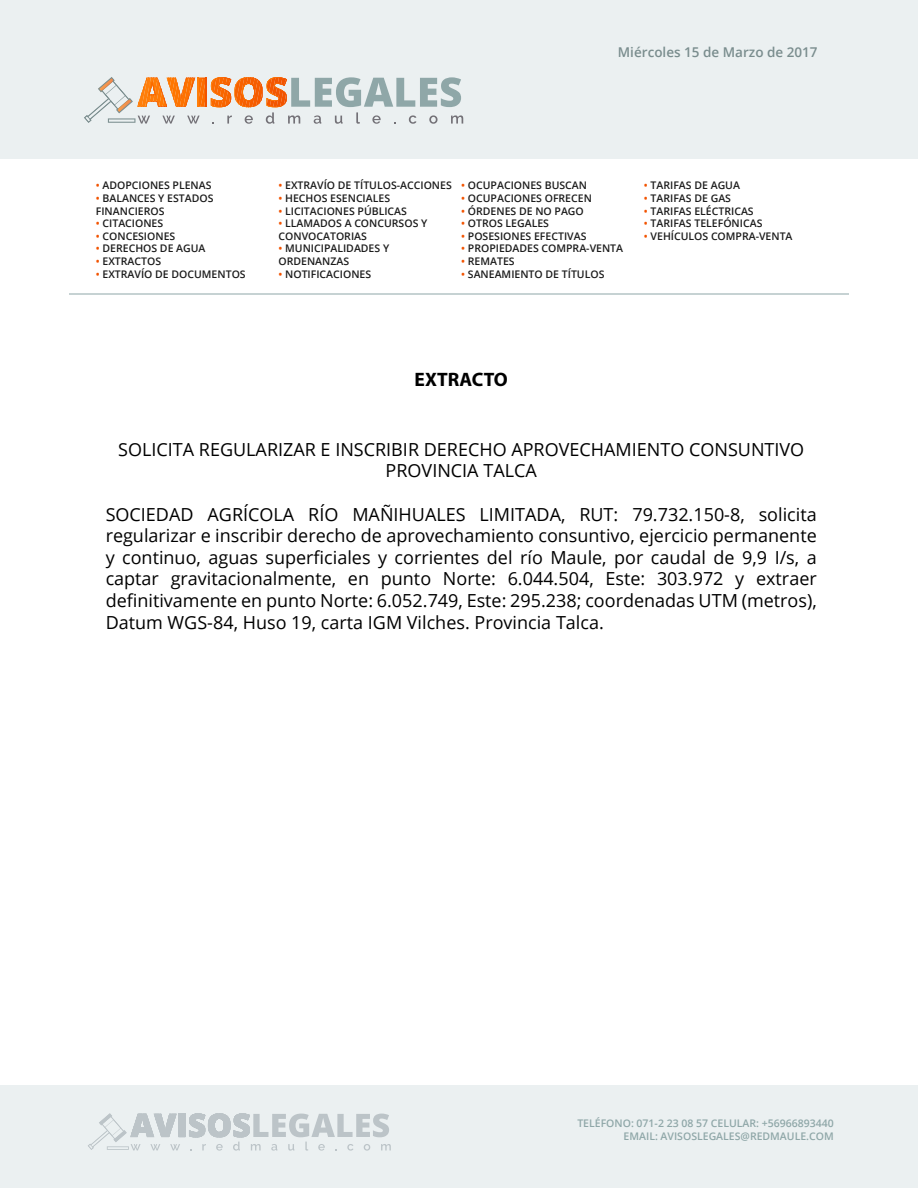
<style>
.page{position:relative;width:918px;height:1188px;background:#fff}
.page>*{position:absolute;margin:0;border:0;box-sizing:border-box;transform-origin:0 0}
.t1{font:700 19.5px "Myriad Pro";color:#000}
.t2{font:18px/21.6px "Open Sans";color:#000;text-align:center}
.t3{font:600 13.5px "Open Sans";color:#7a8d8e}
.t4{font:600 10.5px/12.6px "Open Sans";color:#1b1b1b}
.t5{font:600 10.5px/12.6px "Open Sans";color:#8fa7a8;text-align:right}
.s1{color:#f25300}
</style>
<div class="page">
<div style="left:0;top:0;width:918px;height:159px;background:#ebf0f1"></div>
<svg style="left:84px;top:77px;width:379px;height:47px"></svg>
<svg style="left:108px;top:118px;width:27px;height:5px"></svg>
<div style="left:0;top:1086px;width:918px;height:102px;background:#ebf0f1"></div>
<svg style="left:88px;top:1113px;width:303px;height:38px"></svg>
<svg style="left:107px;top:1146px;width:22px;height:4px"></svg>
<hr style="left:69px;top:294px;width:780px;height:1px;background:#8fa7a8">
<p class="t3" style="left:618px;top:43px;width:201px">Miércoles 15 de Marzo de 2017</p>
<p class="t4" style="left:96px;top:179px;width:117px"><span class="s1">•</span> ADOPCIONES PLENAS</p>
<p class="t4" style="left:96px;top:192px;width:119px"><span class="s1">•</span> BALANCES Y ESTADOS<br>FINANCIEROS</p>
<p class="t4" style="left:96px;top:217px;width:69px"><span class="s1">•</span> CITACIONES</p>
<p class="t4" style="left:96px;top:230px;width:81px"><span class="s1">•</span> CONCESIONES</p>
<p class="t4" style="left:96px;top:242px;width:111px"><span class="s1">•</span> DERECHOS DE AGUA</p>
<p class="t4" style="left:96px;top:255px;width:67px"><span class="s1">•</span> EXTRACTOS</p>
<p class="t4" style="left:96px;top:267px;width:151px"><span class="s1">•</span> EXTRAVÍO DE DOCUMENTOS</p>
<p class="t4" style="left:279px;top:179px;width:175px"><span class="s1">•</span> EXTRAVÍO DE TÍTULOS-ACCIONES</p>
<p class="t4" style="left:279px;top:192px;width:113px"><span class="s1">•</span> HECHOS ESENCIALES</p>
<p class="t4" style="left:279px;top:204px;width:130px"><span class="s1">•</span> LICITACIONES PÚBLICAS</p>
<p class="t4" style="left:279px;top:217px;width:150px"><span class="s1">•</span> LLAMADOS A CONCURSOS Y<br>CONVOCATORIAS</p>
<p class="t4" style="left:279px;top:242px;width:112px"><span class="s1">•</span> MUNICIPALIDADES Y<br>ORDENANZAS</p>
<p class="t4" style="left:279px;top:267px;width:94px"><span class="s1">•</span> NOTIFICACIONES</p>
<p class="t4" style="left:461px;top:179px;width:127px"><span class="s1">•</span> OCUPACIONES BUSCAN</p>
<p class="t4" style="left:461px;top:192px;width:132px"><span class="s1">•</span> OCUPACIONES OFRECEN</p>
<p class="t4" style="left:461px;top:204px;width:124px"><span class="s1">•</span> ÓRDENES DE NO PAGO</p>
<p class="t4" style="left:461px;top:217px;width:89px"><span class="s1">•</span> OTROS LEGALES</p>
<p class="t4" style="left:461px;top:230px;width:127px"><span class="s1">•</span> POSESIONES EFECTIVAS</p>
<p class="t4" style="left:461px;top:242px;width:163px"><span class="s1">•</span> PROPIEDADES COMPRA-VENTA</p>
<p class="t4" style="left:461px;top:255px;width:55px"><span class="s1">•</span> REMATES</p>
<p class="t4" style="left:461px;top:267px;width:145px"><span class="s1">•</span> SANEAMIENTO DE TÍTULOS</p>
<p class="t4" style="left:644px;top:179px;width:98px"><span class="s1">•</span> TARIFAS DE AGUA</p>
<p class="t4" style="left:644px;top:192px;width:89px"><span class="s1">•</span> TARIFAS DE GAS</p>
<p class="t4" style="left:644px;top:204px;width:111px"><span class="s1">•</span> TARIFAS ELÉCTRICAS</p>
<p class="t4" style="left:644px;top:217px;width:120px"><span class="s1">•</span> TARIFAS TELEFÓNICAS</p>
<p class="t4" style="left:644px;top:230px;width:150px"><span class="s1">•</span> VEHÍCULOS COMPRA-VENTA</p>
<h1 class="t1" style="left:415px;top:367px;width:95px">EXTRACTO</h1>
<h2 class="t2" style="left:118px;top:438px;width:687px">SOLICITA REGULARIZAR E INSCRIBIR DERECHO APROVECHAMIENTO CONSUNTIVO<br>PROVINCIA TALCA</h2>
<p class="t2" style="left:106px;top:503px;width:713px;text-align:justify">SOCIEDAD AGRÍCOLA RÍO MAÑIHUALES LIMITADA, RUT: 79.732.150-8, solicita regularizar e inscribir derecho de aprovechamiento consuntivo, ejercicio permanente y continuo, aguas superficiales y corrientes del río Maule, por caudal de 9,9 I/s, a captar gravitacionalmente, en punto Norte: 6.044.504, Este: 303.972 y extraer definitivamente en punto Norte: 6.052.749, Este: 295.238; coordenadas UTM (metros), Datum WGS-84, Huso 19, carta IGM Vilches. Provincia Talca.</p>
<p class="t5" style="left:577px;top:1117px;width:258px">TELÉFONO: 071-2 23 08 57 CELULAR: +56966893440<br>EMAIL: AVISOSLEGALES@REDMAULE.COM</p>
</div>
